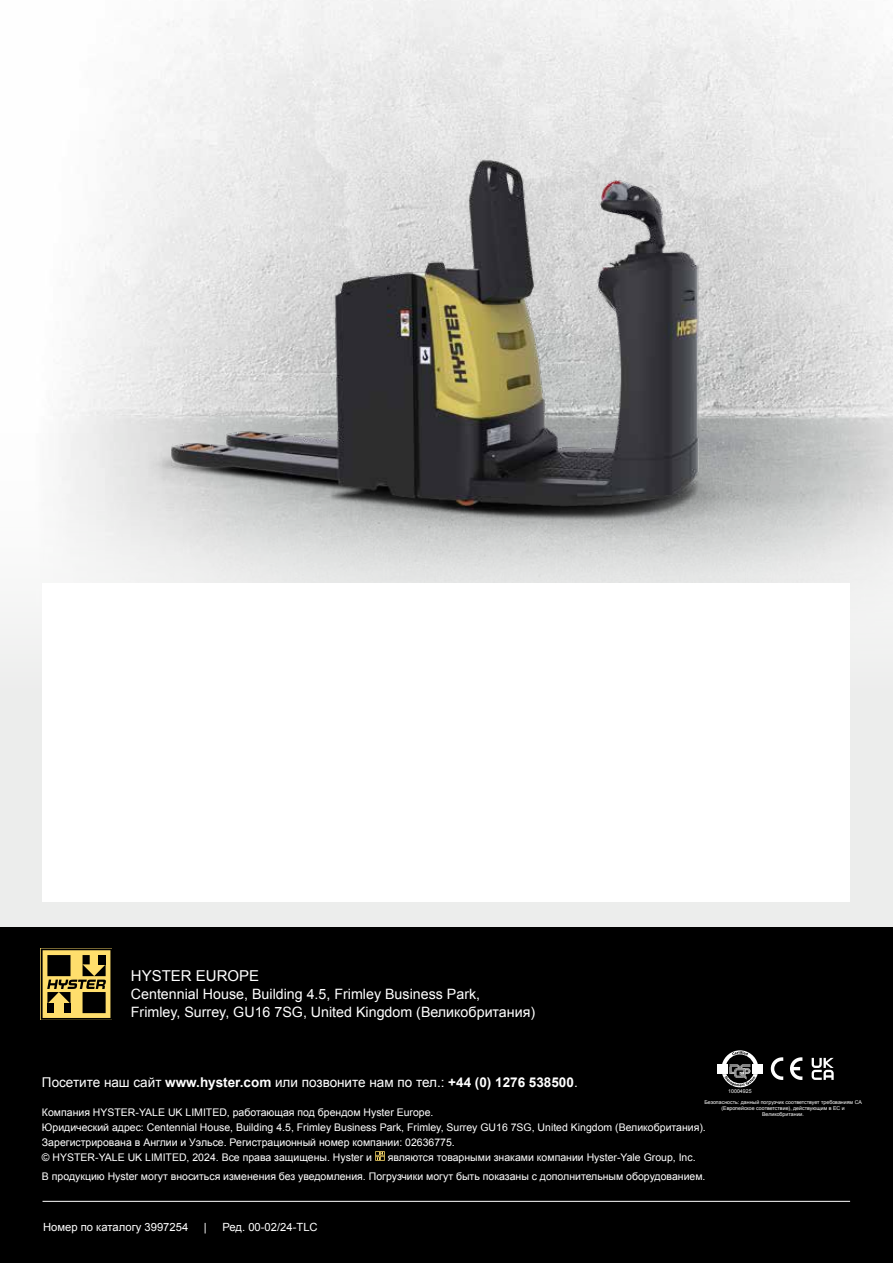
<style>
.page{position:relative;width:893px;height:1263px;background:#fff}
.page>*{position:absolute;margin:0;border:0;box-sizing:border-box;transform-origin:0 0}
.t1{font:15px "Arial";color:#fff}
.t2{font:14.25px/18px "Arial";color:#fff}
.t3{font:13.5px "Arial";color:#fff}
.t4{font:11.25px "Arial";color:#fff}
.t5{font:10.5px/15px "Arial";color:#fff}
.t6{font:5.25px/10.2px "Arial";color:#fff}
.s1{font-weight:700}
</style>
<div class="page">
<div style="left:0;top:927px;width:893px;height:336px;background:#000"></div>
<img style="left:65px;top:0;width:828px;height:413px">
<svg style="left:0;top:413px;width:893px;height:514px;fill:#ecedec"></svg>
<div style="left:42px;top:583px;width:808px;height:318px;background:#fff"></div>
<svg style="left:41px;top:948px;width:71px;height:72px"></svg>
<div style="left:47px;top:955px;width:24px;height:21px;background:#000"></div>
<svg style="left:812px;top:1058px;width:22px;height:22px"></svg>
<svg style="left:717px;top:1050px;width:45px;height:37px"></svg>
<svg style="left:790px;top:1057px;width:12px;height:23px"></svg>
<svg style="left:771px;top:1057px;width:12px;height:23px"></svg>
<svg style="left:375px;top:1151px;width:10px;height:10px"></svg>
<hr style="left:43px;top:1201px;width:807px;height:1px;background:#fff">
<img style="left:78px;top:133px;width:709px;height:441px">
<h1 class="t1" style="left:131px;top:966px;width:130px">HYSTER EUROPE</h1>
<h2 class="t2" style="left:131px;top:985px;width:406px">Centennial House, Building 4.5, Frimley Business Park,<br>Frimley, Surrey, GU16 7SG, United Kingdom (Великобритания)</h2>
<p class="t3" style="left:42px;top:1074px;width:537px">Посетите наш сайт <span class="s1">www.hyster.com</span> или позвоните нам по тел.: <span class="s1">+44 (0) 1276 538500</span>.</p>
<p class="t5" style="left:42px;top:1105px;width:665px">Компания HYSTER-YALE UK LIMITED, работающая под брендом Hyster Europe.<br>Юридический адрес: Centennial House, Building 4.5, Frimley Business Park, Frimley, Surrey GU16 7SG, United Kingdom (Великобритания).<br>Зарегистрирована в Англии и Уэльсе. Регистрационный номер компании: 02636775.<br>© HYSTER-YALE UK LIMITED, 2024. Все права защищены. Hyster и</p>
<p class="t6" style="left:704px;top:1086px;width:159px;text-indent:24px">10004925<br>Безопасность: данный погрузчик соответствует требованиям CA</p>
<p class="t6" style="left:721px;top:1105px;width:125px;line-height:6.3px;text-align:center">(Европейское соответствие), действующим в ЕС и<br>Великобритании.</p>
<p class="t5" style="left:42px;top:1148px;width:665px;line-height:19.2px;text-indent:346px">являются товарными знаками компании Hyster-Yale Group, Inc.<br>В продукцию Hyster могут вноситься изменения без уведомления. Погрузчики могут быть показаны с дополнительным оборудованием.</p>
<p class="t4" style="left:43px;top:1220px;width:147px">Номер по каталогу 3997254</p>
<p class="t4" style="left:204px;top:1220px;width:4px">|</p>
<p class="t4" style="left:223px;top:1220px;width:97px">Ред. 00-02/24-TLC</p>
</div>
